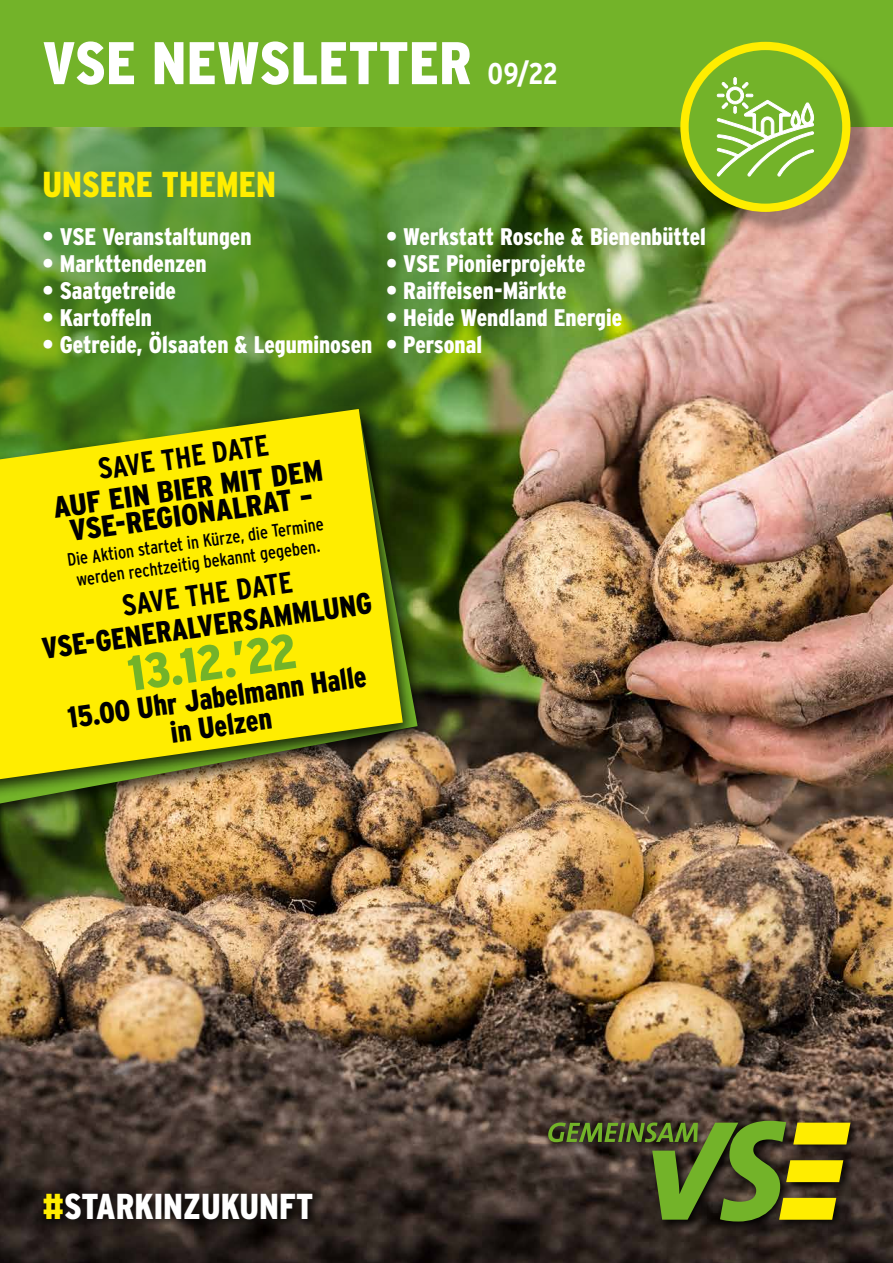
<style>
.page{position:relative;width:893px;height:1263px;background:#fff}
.page>*{position:absolute;margin:0;border:0;box-sizing:border-box;transform-origin:0 0}
.t1{font:900 60px "Interstate Condensed";color:#fff}
.t2{font:900 49.35px "Interstate Condensed";color:#73b329}
.t3{font:900 36px "Interstate Condensed";color:#fff;scale:.95 1}
.t4{font:900 36px "Interstate Condensed";color:#ffed00;scale:.95 1}
.t5{font:900 30px/28.5px "Interstate Condensed";color:#000;text-align:center;scale:.95 1}
.t6{font:900 30px/25.5px "Interstate Condensed";color:#000;text-align:center}
.t7{font:700 29.85px "Interstate Condensed";color:#000}
.t8{font:900 24px "Interstate Condensed";color:#fff}
.t9{font:condensed 18px/21px "Interstate";color:#000;text-align:center}
.s1{font-weight:700;font-size:30px}
.s2{color:#ffed00}
</style>
<div class="page">
<img style="left:0;top:127px;width:893px;height:1136px">
<img style="left:0;top:127px;width:526px;height:474px">
<svg style="left:542px;top:1115px;width:320px;height:118px;background:#372b25"></svg>
<svg style="left:548px;top:1121px;width:302px;height:100px;background:#5e6722"></svg>
<div style="left:0;top:0;width:893px;height:127px;background:#73b329"></div>
<div style="left:687px;top:49px;width:186px;height:186px;background:#000;opacity:.3"></div>
<div style="left:680px;top:42px;width:170px;height:170px;background:#ffed00;border-radius:50%"></div>
<div style="left:689px;top:50px;width:153px;height:154px;background:#73b329;border-radius:50%"></div>
<svg style="left:716px;top:77px;width:98px;height:100px"></svg>
<svg style="left:38px;top:1188px;width:286px;height:43px;background:#201916"></svg>
<div style="left:0;top:414px;width:433px;height:421px;background:#000;opacity:.75"></div>
<div style="left:0;top:403px;width:419px;height:403px;background:#000;opacity:.75"></div>
<svg style="left:0;top:409px;width:403px;height:370px;background:#dfd406"></svg>
<h1 class="t1" style="left:43px;top:30px;width:518px">VSE NEWSLETTER <span class="s1">09/22</span></h1>
<h3 class="t4" style="left:43px;top:164px;width:247px">UNSERE THEMEN</h3>
<p class="t8" style="left:43px;top:223px;width:210px">• VSE Veranstaltungen</p>
<p class="t8" style="left:386px;top:223px;width:321px">• Werkstatt Rosche &amp; Bienenbüttel</p>
<p class="t8" style="left:43px;top:250px;width:166px">• Markttendenzen</p>
<p class="t8" style="left:386px;top:250px;width:201px">• VSE Pionierprojekte</p>
<p class="t8" style="left:43px;top:277px;width:135px">• Saatgetreide</p>
<p class="t8" style="left:386px;top:277px;width:182px">• Raiffeisen-Märkte</p>
<p class="t8" style="left:43px;top:304px;width:111px">• Kartoffeln</p>
<p class="t8" style="left:386px;top:304px;width:238px">• Heide Wendland Energie</p>
<p class="t8" style="left:43px;top:331px;width:441px">• Getreide, Ölsaaten &amp; Leguminosen • Personal</p>
<p class="t7" style="left:96px;top:452px;width:174px;rotate:-8deg">SAVE THE DATE</p>
<p class="t6" style="left:51px;top:495px;width:273px;rotate:-8deg">AUF EIN BIER MIT DEM<br>VSE-REGIONALRAT –</p>
<p class="t9" style="left:66px;top:549px;width:261px;rotate:-8deg">Die Aktion startet in Kürze, die Termine werden rechtzeitig bekannt gegeben.</p>
<p class="t7" style="left:120px;top:589px;width:174px;rotate:-8deg">SAVE THE DATE</p>
<p class="t5" style="left:40px;top:635px;width:352px;rotate:-8deg">VSE-GENERALVERSAMMLUNG</p>
<h2 class="t2" style="left:124px;top:647px;width:171px;rotate:-8deg">13.12.’22</h2>
<p class="t5" style="left:66px;top:704px;width:318px;rotate:-8deg">15.00 Uhr Jabelmann Halle in Uelzen</p>
<h3 class="t3" style="left:43px;top:1187px;width:287px"><span class="s2">#</span>STARKINZUKUNFT</h3>
</div>
